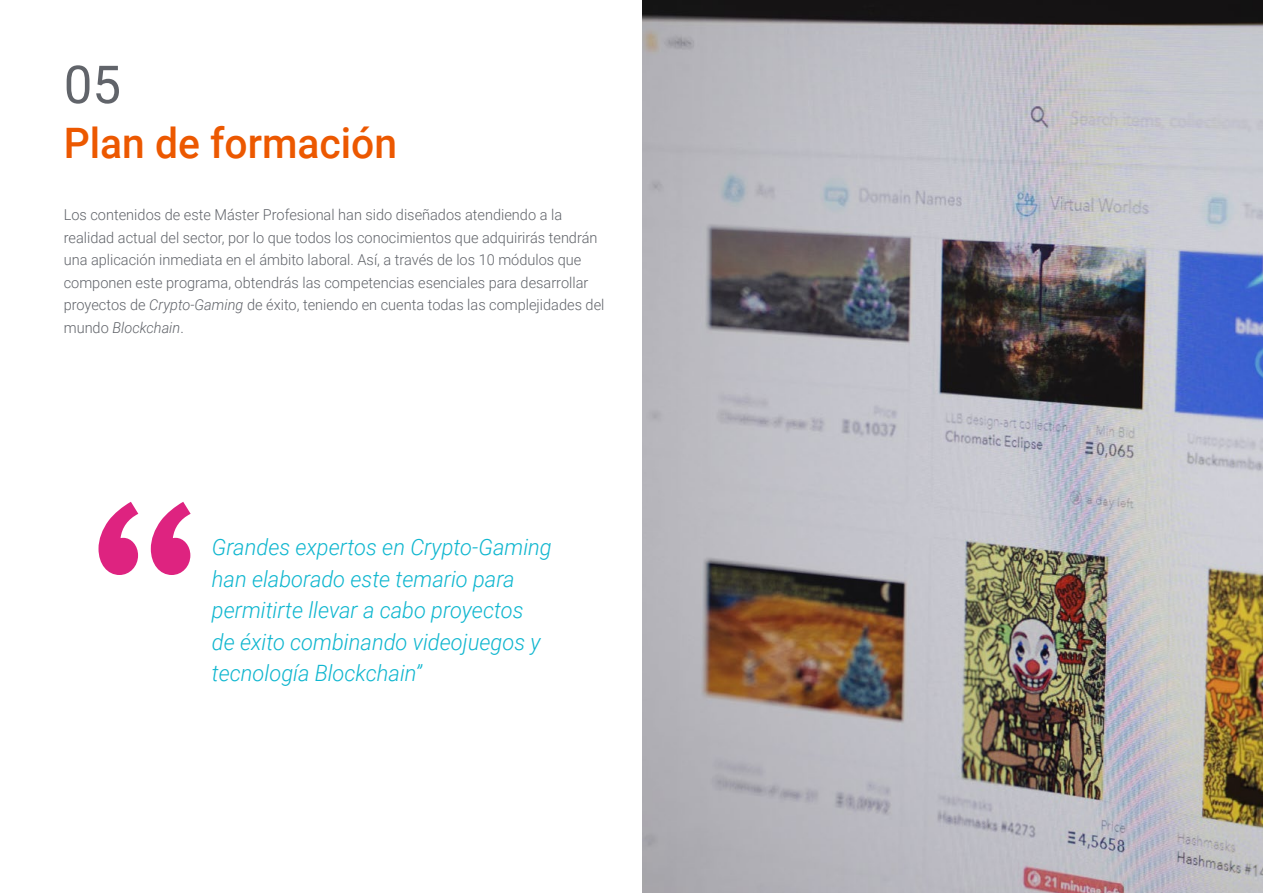
<style>
.page{position:relative;width:1263px;height:893px;background:#fff}
.page>*{position:absolute;margin:0;border:0;box-sizing:border-box;transform-origin:0 0}
.t1{font:52.5px "Roboto";color:#61646a}
.t2{font:500 42px "Roboto";color:#ec5800}
.t3{font:italic 300 22.5px/31.5px "Roboto";color:#0fb6cf}
.t4{font:300 15px/22.5px "Roboto";color:#61646a}
.s1{font-style:italic}
</style>
<div class="page">
<svg style="left:98px;top:502px;width:93px;height:73px"></svg>
<img style="left:642px;top:0;width:621px;height:893px">
<h1 class="t1" style="left:64px;top:48px;width:59px">05</h1>
<h2 class="t2" style="left:64px;top:114px;width:335px">Plan de formación</h2>
<p class="t4" style="left:64px;top:203px;width:542px">Los contenidos de este Máster Profesional han sido diseñados atendiendo a la realidad actual del sector, por lo que todos los conocimientos que adquirirás tendrán una aplicación inmediata en el ámbito laboral. Así, a través de los 10 módulos que componen este programa, obtendrás las competencias esenciales para desarrollar proyectos de <span class="s1">Crypto-Gaming</span> de éxito, teniendo en cuenta todas las complejidades del mundo <span class="s1">Blockchain</span>.</p>
<h3 class="t3" style="left:212px;top:531px;width:341px">Grandes expertos en Crypto-Gaming han elaborado este temario para permitirte llevar a cabo proyectos de éxito combinando videojuegos y tecnología Blockchain”</h3>
</div>
